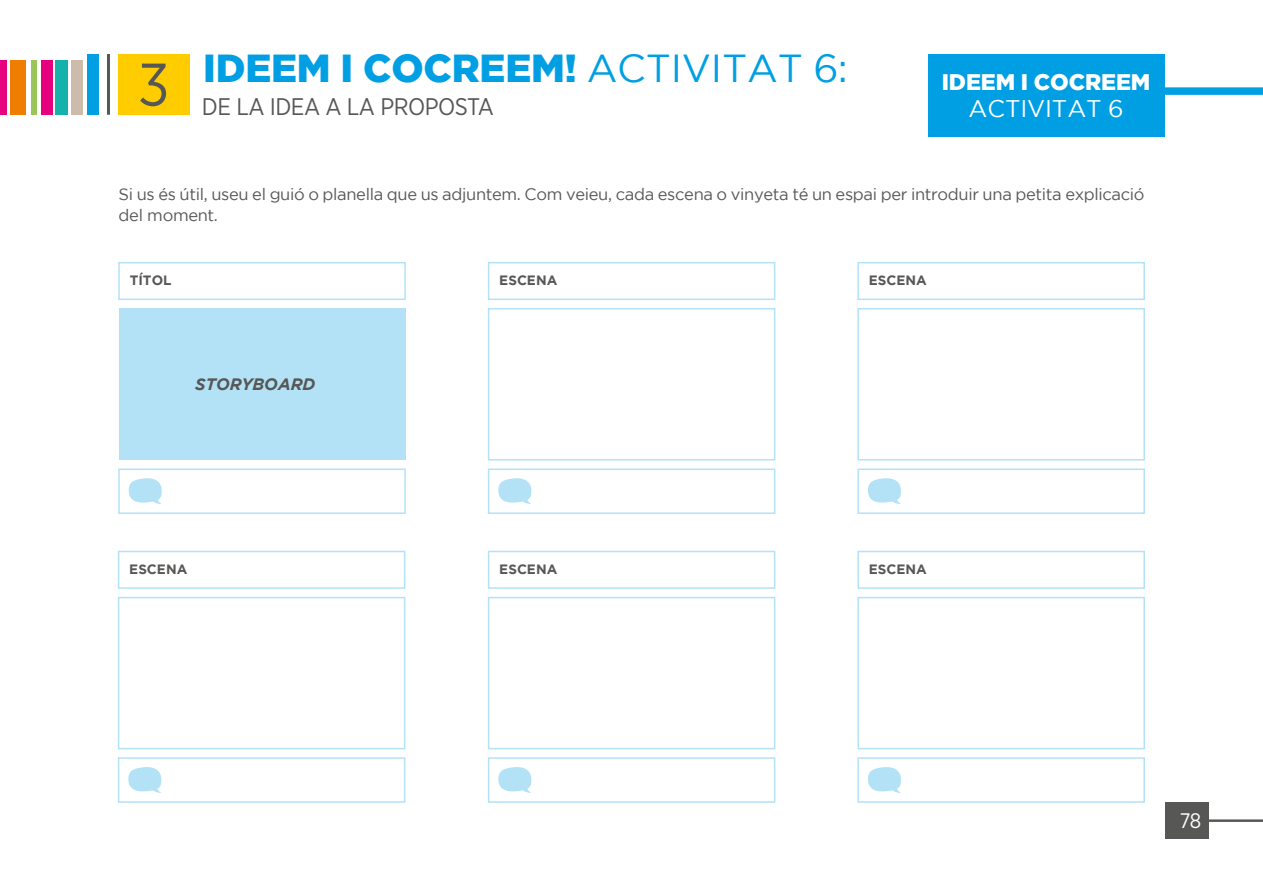
<style>
.page{position:relative;width:1263px;height:893px;background:#fff}
.page>*{position:absolute;margin:0;border:0;box-sizing:border-box;transform-origin:0 0}
.t1{font:60px "Gotham Narrow";color:#575756}
.t2{font:900 39px "Gotham";letter-spacing:-.005em;color:#009fe3}
.t3{font:24px "Gotham Narrow";letter-spacing:-.02em;color:#575756}
.t4{font:24px "Gotham";letter-spacing:-.005em;color:#fff}
.t5{font:900 22.5px "Gotham";letter-spacing:-.005em;color:#fff}
.t6{font:21px "Gotham Narrow";color:#fff}
.t7{font:16.5px/21px "Gotham";letter-spacing:-.02em;color:#575756}
.t8{font:italic 700 16.5px "Gotham";color:#575756}
.t9{font:700 13.5px "Gotham";color:#575756}
.s1{font-weight:400}
</style>
<div class="page">
<hr style="left:1185px;top:819px;width:78px;height:3px;background:#575756">
<div style="left:1165px;top:802px;width:43px;height:37px;background:#575756"></div>
<div style="left:1098px;top:87px;width:165px;height:8px;background:#009fe3"></div>
<div style="left:928px;top:54px;width:236px;height:83px;background:#009fe3"></div>
<div style="left:118px;top:262px;width:288px;height:38px;border:2px solid #b3e2f7"></div>
<div style="left:119px;top:309px;width:286px;height:151px;background:#b3e2f7"></div>
<div style="left:118px;top:468px;width:288px;height:46px;border:2px solid #b3e2f7"></div>
<svg style="left:129px;top:478px;width:33px;height:26px"></svg>
<div style="left:857px;top:262px;width:288px;height:38px;border:2px solid #b3e2f7"></div>
<div style="left:857px;top:308px;width:288px;height:152px;border:2px solid #b3e2f7"></div>
<div style="left:857px;top:468px;width:288px;height:46px;border:2px solid #b3e2f7"></div>
<svg style="left:868px;top:478px;width:33px;height:26px"></svg>
<div style="left:488px;top:262px;width:287px;height:38px;border:2px solid #b3e2f7"></div>
<div style="left:488px;top:308px;width:287px;height:152px;border:2px solid #b3e2f7"></div>
<div style="left:488px;top:468px;width:287px;height:46px;border:2px solid #b3e2f7"></div>
<svg style="left:498px;top:478px;width:34px;height:26px"></svg>
<div style="left:857px;top:551px;width:288px;height:38px;border:2px solid #b3e2f7"></div>
<div style="left:857px;top:597px;width:288px;height:152px;border:2px solid #b3e2f7"></div>
<div style="left:857px;top:757px;width:288px;height:46px;border:2px solid #b3e2f7"></div>
<svg style="left:868px;top:767px;width:33px;height:26px"></svg>
<div style="left:488px;top:551px;width:287px;height:38px;border:2px solid #b3e2f7"></div>
<div style="left:488px;top:597px;width:287px;height:152px;border:2px solid #b3e2f7"></div>
<div style="left:488px;top:757px;width:287px;height:46px;border:2px solid #b3e2f7"></div>
<svg style="left:498px;top:767px;width:34px;height:26px"></svg>
<div style="left:118px;top:551px;width:287px;height:38px;border:2px solid #b3e2f7"></div>
<div style="left:118px;top:597px;width:287px;height:152px;border:2px solid #b3e2f7"></div>
<div style="left:118px;top:757px;width:287px;height:46px;border:2px solid #b3e2f7"></div>
<svg style="left:128px;top:767px;width:34px;height:26px"></svg>
<hr style="left:107px;top:54px;width:3px;height:61px;background:#575756">
<div style="left:87px;top:54px;width:12px;height:61px;background:#009fe3"></div>
<div style="left:71px;top:60px;width:12px;height:55px;background:#cbbcab"></div>
<div style="left:55px;top:60px;width:12px;height:55px;background:#15b1ab"></div>
<div style="left:41px;top:60px;width:12px;height:55px;background:#e6007d"></div>
<div style="left:31px;top:60px;width:6px;height:55px;background:#9ac45c"></div>
<div style="left:10px;top:60px;width:16px;height:55px;background:#ef7d00"></div>
<div style="left:0;top:60px;width:7px;height:55px;background:#e6007d"></div>
<div style="left:118px;top:54px;width:72px;height:61px;background:#fc0"></div>
<h1 class="t1" style="left:138px;top:47px;width:33px">3</h1>
<h2 class="t2" style="left:203px;top:46px;width:646px">IDEEM I COCREEM! <span class="s1">ACTIVITAT 6:</span></h2>
<h3 class="t3" style="left:202px;top:91px;width:294px">DE LA IDEA A LA PROPOSTA</h3>
<h3 class="t5" style="left:942px;top:69px;width:210px">IDEEM I COCREEM</h3>
<h3 class="t4" style="left:968px;top:95px;width:157px">ACTIVITAT 6</h3>
<p class="t7" style="left:119px;top:184px;width:1027px">Si us és útil, useu el guió o planella que us adjuntem. Com veieu, cada escena o vinyeta té un espai per introduir una petita explicació del moment.</p>
<p class="t9" style="left:130px;top:273px;width:43px">TÍTOL</p>
<p class="t8" style="left:195px;top:375px;width:122px">STORYBOARD</p>
<p class="t9" style="left:499px;top:273px;width:60px">ESCENA</p>
<p class="t9" style="left:869px;top:272px;width:60px">ESCENA</p>
<p class="t9" style="left:129px;top:561px;width:60px">ESCENA</p>
<p class="t9" style="left:499px;top:562px;width:60px">ESCENA</p>
<p class="t9" style="left:869px;top:561px;width:60px">ESCENA</p>
<p class="t6" style="left:1180px;top:808px;width:23px">78</p>
</div>
